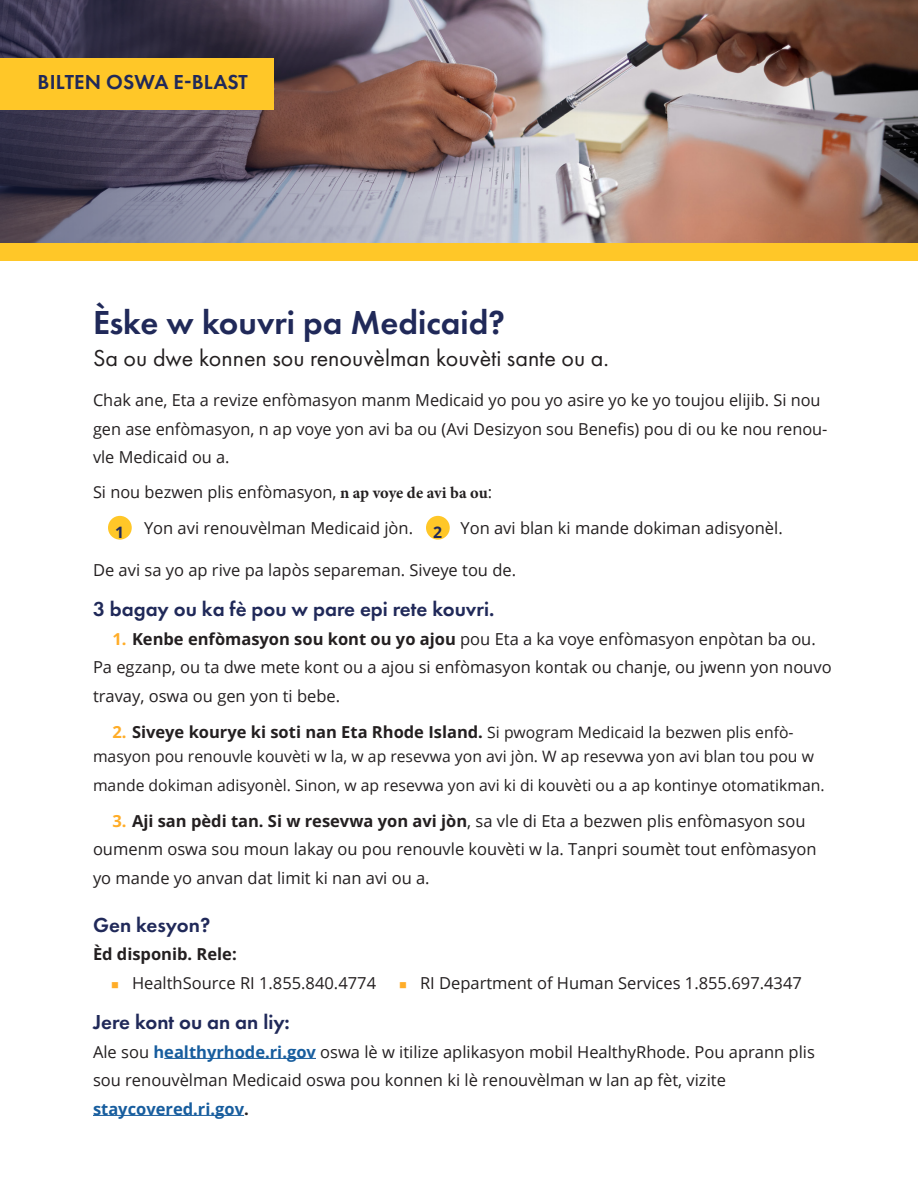
<style>
.page{position:relative;width:918px;height:1188px;background:#fff}
.page>*{position:absolute;margin:0;border:0;box-sizing:border-box;transform-origin:0 0}
.t1{font:600 34.5px "Futura PT";color:#202959}
.t2{font:24px "Futura PT";color:#231f20}
.t3{font:600 21px "Futura PT";color:#202959}
.t4{font:16.5px/28.5px "Open Sans";color:#231f20}
.t5{font:700 16.5px "Open Sans";color:#231f20}
.t6{font:15.75px/28.5px "Open Sans";color:#231f20}
.t7{font:700 15.75px "Open Sans";color:#202959}
.s1{font-family:"Minion Pro";font-weight:700}
.s2{font-weight:700;color:#ffad28}
.s3{font-weight:700}
.s4{color:#ffad28}
.s5{font-weight:400;font-size:15.75px}
.s6{font-weight:700;color:#175d9e}
</style>
<div class="page">
<img style="left:587px;top:0;width:331px;height:243px">
<svg style="left:0;top:0;width:587px;height:243px;background:#7f737e"></svg>
<hr style="left:164px;top:1058px;width:152px;height:1px;background:#175d9e">
<hr style="left:93px;top:1115px;width:151px;height:1px;background:#175d9e">
<div style="left:108px;top:516px;width:24px;height:24px;background:#ffc728;border-radius:50%"></div>
<div style="left:426px;top:516px;width:24px;height:24px;background:#ffc728;border-radius:50%"></div>
<div style="left:0;top:243px;width:918px;height:18px;background:#ffc728"></div>
<div style="left:0;top:58px;width:273px;height:52px;background:#ffc728"></div>
<p class="t3" style="left:38px;top:69px;width:212px">BILTEN OSWA E-BLAST</p>
<p class="t1" style="left:93px;top:301px;width:414px">Èske w kouvri pa Medicaid?</p>
<p class="t2" style="left:93px;top:343px;width:518px">Sa ou dwe konnen sou renouvèlman kouvèti sante ou a.</p>
<p class="t4" style="left:93px;top:385px;width:736px">Chak ane, Eta a revize enfòmasyon manm Medicaid yo pou yo asire yo ke yo toujou elijib. Si nou gen ase enfòmasyon, n ap voye yon avi ba ou (Avi Desizyon sou Benefis) pou di ou ke nou renou&shy;vle Medicaid ou a.</p>
<p class="t4" style="left:93px;top:478px;width:401px">Si nou bezwen plis enfòmasyon, <span class="s1">n ap voye de avi ba ou</span>:</p>
<p class="t7" style="left:115px;top:521px;width:11px">1</p>
<p class="t4" style="left:144px;top:513px;width:271px">Yon avi renouvèlman Medicaid jòn.</p>
<p class="t7" style="left:433px;top:521px;width:11px">2</p>
<p class="t4" style="left:460px;top:513px;width:324px">Yon avi blan ki mande dokiman adisyonèl.</p>
<p class="t4" style="left:93px;top:555px;width:425px">De avi sa yo ap rive pa lapòs separeman. Siveye tou de.</p>
<p class="t3" style="left:93px;top:596px;width:403px">3 bagay ou ka fè pou w pare epi rete kouvri.</p>
<p class="t4" style="left:93px;top:624px;width:740px;text-indent:20px"><span class="s2">1.</span> <span class="s3">Kenbe enfòmasyon sou kont ou yo ajou</span> pou Eta a ka voye enfòmasyon enpòtan ba ou.<br>Pa egzanp, ou ta dwe mete kont ou a ajou si enfòmasyon kontak ou chanje, ou jwenn yon nouvo travay, oswa ou gen yon ti bebe.</p>
<p class="t5" style="left:112px;top:720px;width:683px"><span class="s4">2.</span> Siveye kourye ki soti nan Eta Rhode Island. <span class="s5">Si pwogram Medicaid la bezwen plis enfò-</span></p>
<p class="t6" style="left:93px;top:742px;width:733px">masyon pou renouvle kouvèti w la, w ap resevwa yon avi jòn. W ap resevwa yon avi blan tou pou w mande dokiman adisyonèl. Sinon, w ap resevwa yon avi ki di kouvèti ou a ap kontinye otomatikman.</p>
<p class="t4" style="left:93px;top:806px;width:725px;text-indent:20px"><span class="s2">3.</span> <span class="s3">Aji san pèdi tan. Si w resevwa yon avi jòn</span>, sa vle di Eta a bezwen plis enfòmasyon sou oumenm oswa sou moun lakay ou pou renouvle kouvèti w la. Tanpri soumèt tout enfòmasyon yo mande yo anvan dat limit ki nan avi ou a.</p>
<p class="t3" style="left:93px;top:911px;width:119px">Gen kesyon?</p>
<p class="t5" style="left:93px;top:943px;width:145px">Èd disponib. Rele:</p>
<p class="t4" style="left:111px;top:968px;width:267px"><span class="s4">■</span> HealthSource RI 1.855.840.4774</p>
<p class="t4" style="left:399px;top:968px;width:404px"><span class="s4">■</span> RI Department of Human Services 1.855.697.4347</p>
<p class="t3" style="left:93px;top:1009px;width:198px">Jere kont ou an an liy:</p>
<p class="t4" style="left:93px;top:1037px;width:723px">Ale sou <span class="s6">healthyrhode.ri.gov</span> oswa lè w itilize aplikasyon mobil HealthyRhode. Pou aprann plis sou renouvèlman Medicaid oswa pou konnen ki lè renouvèlman w lan ap fèt, vizite <span class="s6">staycovered.ri.gov</span><span class="s3">.</span></p>
</div>
